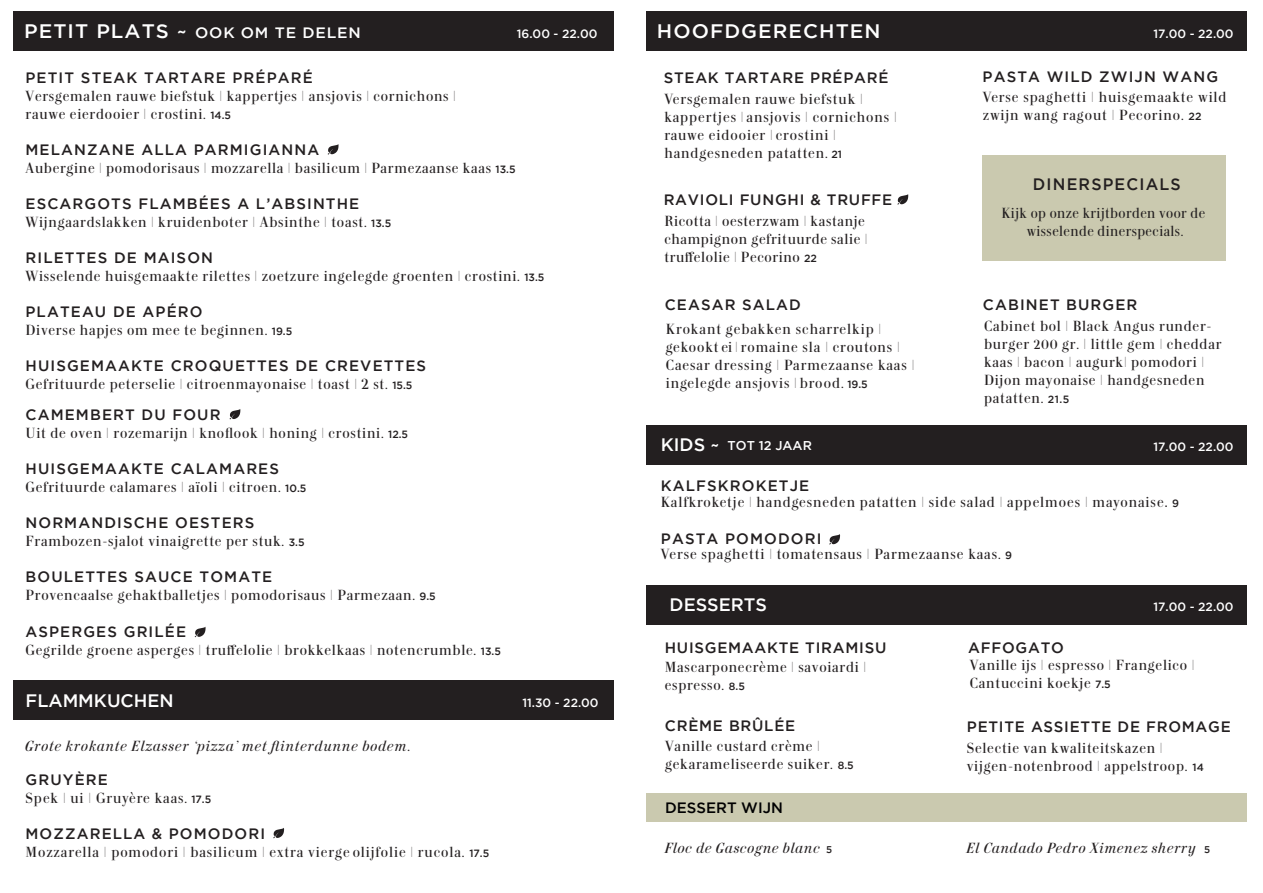
<style>
.page{position:relative;width:1263px;height:893px;background:#fff}
.page>*{position:absolute;margin:0;border:0;box-sizing:border-box;transform-origin:0 0}
.t1{font:500 19.5px "Gotham";letter-spacing:.05em;color:#fff;scale:1.04 1}
.t2{font:500 18px "Gotham";color:#fff}
.t3{font:500 16.5px "Gotham";letter-spacing:.075em;color:#231f20}
.t4{font:15px/18px "Carmen";letter-spacing:.05em;color:#231f20}
.t5{font:500 15px "Gotham";letter-spacing:.075em;color:#231f20}
.t6{font:500 15px "Gotham";letter-spacing:.05em;color:#231f20}
.t7{font:italic 15px "Carmen";letter-spacing:.055em;color:#231f20}
.t8{font:15px/18px "Carmen";letter-spacing:.03em;color:#231f20;text-align:center}
.t9{font:500 15px "Gotham";letter-spacing:.05em;color:#fff;scale:1.04 1}
.t10{font:500 15px "Gotham";color:#000001}
.t11{font:500 12.75px "Gotham";color:#fff}
.t12{font:500 12px "Gotham";color:#fff}
.t13{font:500 10.5px "Gotham";color:#231f20}
.s1{font-size:19.5px}
.s2{font-family:"Gotham";font-weight:500;font-size:10.5px}
.s3{font-size:13.5px}
.s4{font-family:"Gotham";font-weight:500;font-style:normal;font-size:9.75px}
</style>
<div class="page">
<div style="left:13px;top:12px;width:601px;height:39px;background:#231f20"></div>
<div style="left:13px;top:680px;width:601px;height:39px;background:#231f20"></div>
<div style="left:646px;top:12px;width:600px;height:39px;background:#231f20"></div>
<div style="left:982px;top:155px;width:244px;height:106px;background:#cac9af"></div>
<div style="left:646px;top:585px;width:601px;height:40px;background:#231f20"></div>
<div style="left:646px;top:425px;width:601px;height:40px;background:#231f20"></div>
<svg style="left:829px;top:534px;width:11px;height:11px"></svg>
<svg style="left:327px;top:144px;width:11px;height:11px"></svg>
<svg style="left:229px;top:409px;width:11px;height:10px"></svg>
<svg style="left:273px;top:828px;width:11px;height:10px"></svg>
<svg style="left:195px;top:627px;width:11px;height:10px"></svg>
<div style="left:646px;top:793px;width:601px;height:29px;background:#cac9af"></div>
<svg style="left:897px;top:194px;width:11px;height:11px"></svg>
<p class="t9" style="left:24px;top:24px;width:325px"><span class="s1">PETIT PLATS ~</span> OOK OM TE DELEN</p>
<h1 class="t1" style="left:657px;top:20px;width:216px">HOOFDGERECHTEN</h1>
<p class="t12" style="left:517px;top:27px;width:82px">16.00 - 22.00</p>
<p class="t12" style="left:1153px;top:27px;width:82px">17.00 - 22.00</p>
<p class="t5" style="left:26px;top:69px;width:289px">PETIT STEAK TARTARE PRÉPARÉ</p>
<p class="t4" style="left:26px;top:87px;width:432px">Versgemalen rauwe biefstuk | kappertjes | ansjovis | cornichons | rauwe eierdooier | crostini. <span class="s2">14.5</span></p>
<p class="t5" style="left:26px;top:141px;width:295px">MELANZANE ALLA PARMIGIANNA</p>
<p class="t4" style="left:26px;top:159px;width:492px">Aubergine | pomodorisaus | mozzarella | basilicum | Parmezaanse kaas <span class="s2">13.5</span></p>
<p class="t5" style="left:26px;top:195px;width:335px">ESCARGOTS FLAMBÉES A L’ABSINTHE</p>
<p class="t4" style="left:26px;top:213px;width:367px">Wijngaardslakken | kruidenboter | Absinthe | toast. <span class="s2">13.5</span></p>
<p class="t5" style="left:26px;top:249px;width:189px">RILETTES DE MAISON</p>
<p class="t4" style="left:26px;top:267px;width:520px">Wisselende huisgemaakte rilettes | zoetzure ingelegde groenten | crostini. <span class="s2">13.5</span></p>
<p class="t5" style="left:26px;top:303px;width:179px">PLATEAU DE APÉRO</p>
<p class="t4" style="left:26px;top:321px;width:268px">Diverse hapjes om mee te beginnen. <span class="s2">19.5</span></p>
<p class="t5" style="left:26px;top:357px;width:402px">HUISGEMAAKTE CROQUETTES DE CREVETTES</p>
<p class="t4" style="left:26px;top:375px;width:388px">Gefrituurde peterselie | citroenmayonaise | toast | 2 st. <span class="s2">15.5</span></p>
<p class="t5" style="left:26px;top:406px;width:197px">CAMEMBERT DU FOUR</p>
<p class="t4" style="left:26px;top:423px;width:384px">Uit de oven | rozemarijn | knoflook | honing | crostini. <span class="s2">12.5</span></p>
<p class="t5" style="left:26px;top:460px;width:255px">HUISGEMAAKTE CALAMARES</p>
<p class="t4" style="left:26px;top:477px;width:282px">Gefrituurde calamares | aïoli | citroen. <span class="s2">10.5</span></p>
<p class="t5" style="left:26px;top:514px;width:230px">NORMANDISCHE OESTERS</p>
<p class="t4" style="left:26px;top:531px;width:281px">Frambozen-sjalot vinaigrette per stuk. <span class="s2">3.5</span></p>
<p class="t5" style="left:26px;top:568px;width:248px">BOULETTES SAUCE TOMATE</p>
<p class="t4" style="left:26px;top:585px;width:412px">Provencaalse gehaktballetjes | pomodorisaus | Parmezaan. <span class="s2">9.5</span></p>
<p class="t5" style="left:26px;top:624px;width:162px">ASPERGES GRILÉE</p>
<p class="t4" style="left:26px;top:641px;width:477px">Gegrilde groene asperges | truffelolie | brokkelkaas | notencrumble. <span class="s2">13.5</span></p>
<p class="t2" style="left:26px;top:691px;width:150px">FLAMMKUCHEN</p>
<p class="t12" style="left:522px;top:696px;width:78px">11.30 - 22.00</p>
<p class="t7" style="left:26px;top:736px;width:387px">Grote krokante Elzasser ‘pizza’ met flinterdunne bodem.</p>
<p class="t5" style="left:26px;top:771px;width:84px">GRUYÈRE</p>
<p class="t4" style="left:26px;top:788px;width:187px">Spek | ui | Gruyère kaas. <span class="s2">17.5</span></p>
<p class="t5" style="left:26px;top:825px;width:241px">MOZZARELLA &amp; POMODORI</p>
<p class="t4" style="left:26px;top:842px;width:465px">Mozzarella | pomodori | basilicum | extra vierge olijfolie | rucola. <span class="s2">17.5</span></p>
<p class="t6" style="left:664px;top:69px;width:226px">STEAK TARTARE PRÉPARÉ</p>
<p class="t4" style="left:664px;top:89px;width:234px">Versgemalen rauwe biefstuk | kappertjes | ansjovis | cornichons | rauwe eidooier | crostini | handgesneden patatten. <span class="s2">21</span></p>
<p class="t6" style="left:664px;top:191px;width:230px">RAVIOLI FUNGHI &amp; TRUFFE</p>
<p class="t4" style="left:664px;top:211px;width:204px">Ricotta | oesterzwam | kastanje champignon gefrituurde salie | truffelolie | Pecorino <span class="s2">22</span></p>
<p class="t5" style="left:665px;top:296px;width:138px">CEASAR SALAD</p>
<p class="t4" style="left:666px;top:319px;width:250px">Krokant gebakken scharrelkip | gekookt ei | romaine sla | croutons | Caesar dressing | Parmezaanse kaas | ingelegde ansjovis | brood. <span class="s2">19.5</span></p>
<p class="t5" style="left:983px;top:68px;width:237px">PASTA WILD ZWIJN WANG</p>
<p class="t4" style="left:983px;top:88px;width:245px">Verse spaghetti | huisgemaakte wild zwijn wang ragout | Pecorino. <span class="s2">22</span></p>
<p class="t3" style="left:1033px;top:175px;width:149px">DINERSPECIALS</p>
<p class="t8" style="left:1001px;top:204px;width:205px">Kijk op onze krijtborden voor de wisselende dinerspecials.</p>
<p class="t5" style="left:983px;top:296px;width:156px">CABINET BURGER</p>
<p class="t4" style="left:984px;top:317px;width:239px">Cabinet bol | Black Angus runder&shy;burger <span class="s3">200</span> gr. | little gem | cheddar kaas | bacon | augurk| pomodori |<br>Dijon mayonaise | handgesneden patatten. <span class="s2">21.5</span></p>
<p class="t2" style="left:661px;top:434px;width:60px">KIDS ~</p>
<p class="t5" style="left:661px;top:477px;width:150px">KALFSKROKETJE</p>
<p class="t4" style="left:661px;top:493px;width:520px">Kalfkroketje | handgesneden patatten | side salad | appelmoes | mayonaise<span class="s2">. 9</span></p>
<p class="t5" style="left:661px;top:530px;width:162px">PASTA POMODORI</p>
<p class="t4" style="left:661px;top:544px;width:341px">Verse spaghetti | tomatensaus | Parmezaanse kaas.</p>
<p class="t11" style="left:727px;top:438px;width:86px">TOT 12 JAAR</p>
<p class="t12" style="left:1153px;top:440px;width:82px">17.00 - 22.00</p>
<p class="t13" style="left:1005px;top:549px;width:8px">9</p>
<p class="t2" style="left:670px;top:594px;width:99px">DESSERTS</p>
<p class="t12" style="left:1153px;top:600px;width:82px">17.00 - 22.00</p>
<p class="t6" style="left:665px;top:639px;width:223px">HUISGEMAAKTE TIRAMISU</p>
<p class="t4" style="left:665px;top:657px;width:203px">Mascarponecrème | savoiardi | espresso.</p>
<p class="t6" style="left:968px;top:639px;width:97px">AFFOGATO</p>
<p class="t4" style="left:970px;top:656px;width:226px">Vanille ijs | espresso | Frangelico |<br>Cantuccini koekje</p>
<p class="t6" style="left:967px;top:719px;width:265px">PETITE ASSIETTE DE FROMAGE</p>
<p class="t4" style="left:967px;top:738px;width:222px">Selectie van kwaliteitskazen | vijgen-notenbrood | appelstroop.</p>
<p class="t13" style="left:1095px;top:678px;width:17px">7.5</p>
<p class="t13" style="left:729px;top:680px;width:17px">8.5</p>
<p class="t6" style="left:665px;top:718px;width:132px">CRÈME BRÛLÉE</p>
<p class="t4" style="left:665px;top:736px;width:169px">Vanille custard crème | gekarameliseerde suiker.</p>
<p class="t13" style="left:838px;top:759px;width:17px">8.5</p>
<p class="t13" style="left:1193px;top:761px;width:13px">14</p>
<p class="t10" style="left:665px;top:799px;width:119px">DESSERT WIJN</p>
<p class="t7" style="left:665px;top:839px;width:169px">Floc de Gascogne blanc <span class="s4">5</span></p>
<p class="t7" style="left:967px;top:839px;width:245px">El Candado Pedro Ximenez sherry <span class="s4">5</span></p>
</div>
